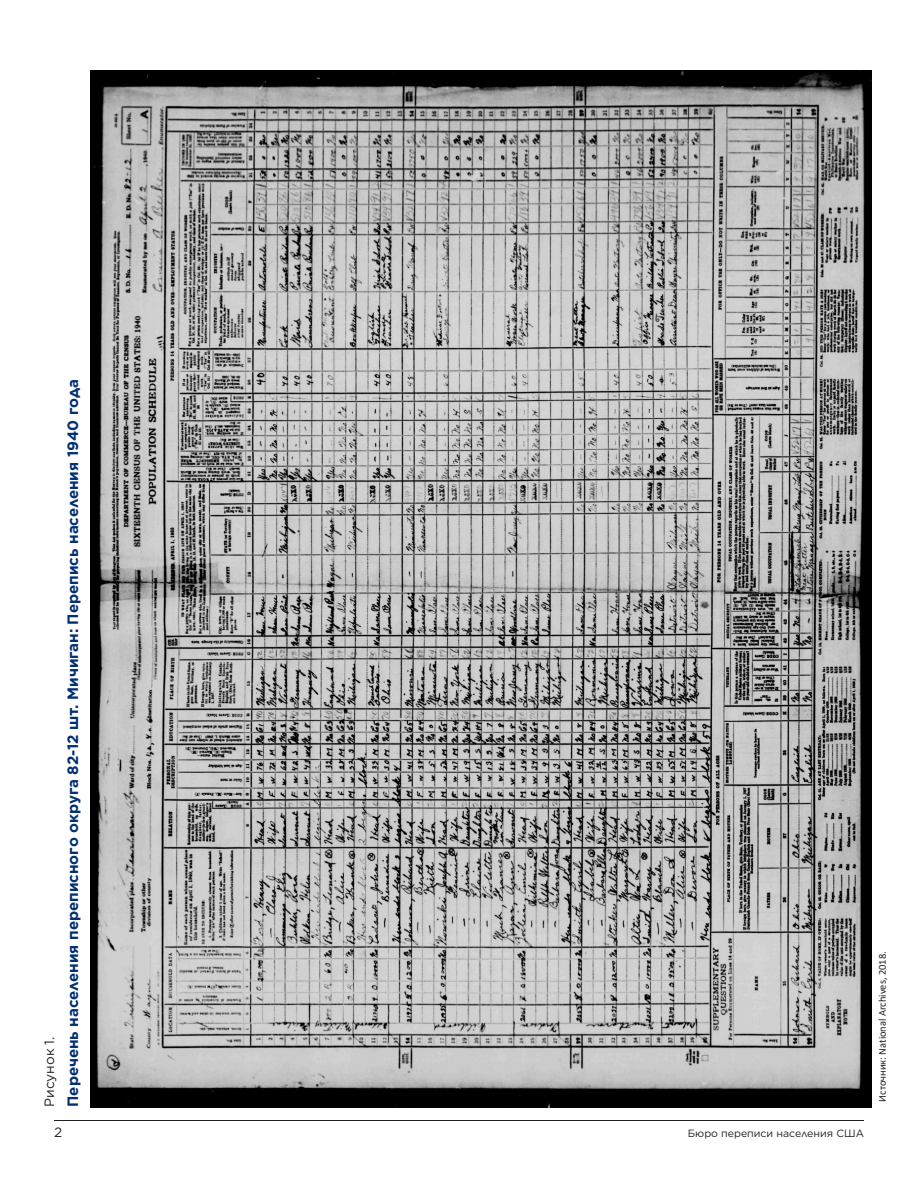
<style>
.page{position:relative;width:918px;height:1188px;background:#fff}
.page>*{position:absolute;margin:0;border:0;box-sizing:border-box;transform-origin:0 0}
.subhead2{font:700 15px "Gotham";color:#002f73}
.t1{font:13.5px "Gotham";color:#231f20}
.t2{font:10.5px "Calibri";color:#231f20}
.t3{font:10.5px "Gotham";color:#231f20}
</style>
<div class="page">
<hr style="left:54px;top:1120px;width:810px;height:1px;background:#231f20">
<img style="left:91px;top:70px;width:780px;height:1038px">
<p class="t1" style="left:41px;top:1107px;width:72px;rotate:-90deg">Рисунок 1.</p>
<p class="subhead2" style="left:63px;top:1107px;width:729px;rotate:-90deg">Перечень населения переписного округа 82-12 шт. Мичиган: Перепись населения 1940 года</p>
<p class="t1" style="left:54px;top:1124px;width:10px">2</p>
<p class="t3" style="left:688px;top:1127px;width:178px">Бюро переписи населения США</p>
<p class="t2" style="left:875px;top:1102px;width:152px;rotate:-90deg">Источник: National Archives, 2018.</p>
</div>
